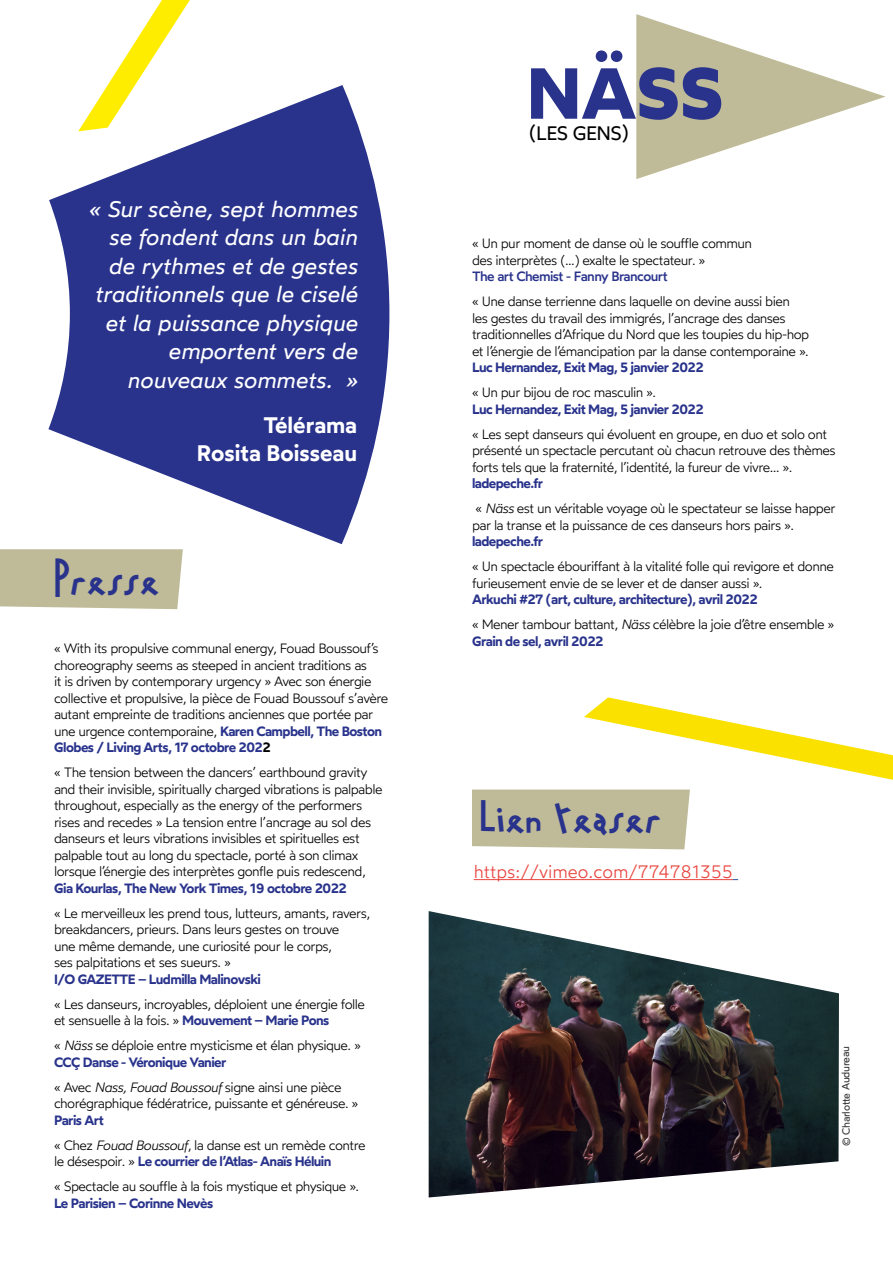
<style>
.page{position:relative;width:893px;height:1263px;background:#fff}
.page>*{position:absolute;margin:0;border:0;box-sizing:border-box;transform-origin:0 0}
.t1{font:700 72px "Wotfard";color:#29338c}
.t2{font:45px "Le Phare Typo";letter-spacing:-.01em;color:#29338c}
.t3{font:italic 22.5px/28.5px "Wotfard";color:#fff;text-align:right}
.t4{font:600 22.5px/28.5px "Wotfard";color:#fff;text-align:right}
.t5{font:19.5px "Wotfard";letter-spacing:-.04em;color:#000}
.t6{font:300 18px "Wotfard";color:#e9453f}
.t7{font:300 13.5px/16.5px "Wotfard";letter-spacing:-.04em;color:#000}
.t8{font:600 13.5px "Wotfard";letter-spacing:-.04em;color:#29338c}
.t9{font:500 13.5px "Wotfard";letter-spacing:-.04em;color:#29338c}
.t10{font:10.5px "Wotfard";color:#333}
.s1{font-weight:600;color:#29338c}
.s2{font-weight:600}
.s3{font-style:italic}
</style>
<div class="page">
<svg style="left:636px;top:14px;width:249px;height:165px"></svg>
<svg style="left:107px;top:0;width:83px;height:85px"></svg>
<svg style="left:48px;top:85px;width:341px;height:459px;fill:#29338c"></svg>
<div style="left:0;top:549px;width:183px;height:60px;background:#bfbb98"></div>
<div style="left:472px;top:789px;width:218px;height:60px;background:#bfbb98"></div>
<hr style="left:474px;top:879px;width:259px;height:1px;background:#e9453f">
<svg style="left:584px;top:697px;width:309px;height:83px"></svg>
<img style="left:429px;top:911px;width:410px;height:286px">
<h3 class="t3" style="left:88px;top:194px;width:271px">« Sur scène, sept hommes se fondent dans un bain de rythmes et de gestes traditionnels que le ciselé et la puissance physique emportent vers de nouveaux sommets. »</h3>
<h3 class="t4" style="left:197px;top:410px;width:162px">Télérama<br>Rosita Boisseau</h3>
<h2 class="t2" style="left:54px;top:545px;width:107px">Presse</h2>
<p class="t7" style="left:54px;top:640px;width:336px">« With its propulsive communal energy, Fouad Boussouf’s choreography seems as steeped in ancient traditions as<br>it is driven by contemporary urgency » Avec son énergie collective et propulsive, la pièce de Fouad Boussouf s’avère autant empreinte de traditions anciennes que portée par une urgence contemporaine, <span class="s1">Karen Campbell, The Boston Globes / Living Arts, 17 octobre 202</span><span class="s2">2</span></p>
<p class="t7" style="left:54px;top:764px;width:330px">« The tension between the dancers’ earthbound gravity and their invisible, spiritually charged vibrations is palpable throughout, especially as the energy of the performers rises and recedes » La tension entre l’ancrage au sol des danseurs et leurs vibrations invisibles et spirituelles est palpable tout au long du spectacle, porté à son climax lorsque l’énergie des interprètes gonfle puis redescend,</p>
<p class="t8" style="left:54px;top:879px;width:294px">Gia Kourlas, The New York Times, 19 octobre 2022</p>
<p class="t7" style="left:54px;top:904px;width:318px">« Le merveilleux les prend tous, lutteurs, amants, ravers, breakdancers, prieurs. Dans leurs gestes on trouve<br>une même demande, une curiosité pour le corps,<br>ses palpitations et ses sueurs. »</p>
<p class="t8" style="left:54px;top:970px;width:208px">I/O GAZETTE – Ludmilla Malinovski</p>
<p class="t7" style="left:54px;top:995px;width:313px">« Les danseurs, incroyables, déploient une énergie folle et sensuelle à la fois. » <span class="s1">Mouvement – Marie Pons</span></p>
<p class="t7" style="left:54px;top:1037px;width:308px">« <span class="s3">Näss</span> se déploie entre mysticisme et élan physique. »<br><span class="s1">CCÇ Danse - Véronique Vanier</span></p>
<p class="t7" style="left:54px;top:1078px;width:306px">« Avec <span class="s3">Nass, Fouad Boussouf</span> signe ainsi une pièce chorégraphique fédératrice, puissante et généreuse. »</p>
<p class="t7" style="left:54px;top:1107px;width:313px;line-height:25px"><span class="s1">Paris Art<br></span>« Chez <span class="s3">Fouad Boussouf</span>, la danse est un remède contre</p>
<p class="t7" style="left:54px;top:1149px;width:307px;line-height:25px">le désespoir. » <span class="s1">Le courrier de l’Atlas- Anaïs Héluin<br></span>« Spectacle au souffle à la fois mystique et physique ».</p>
<p class="t8" style="left:54px;top:1194px;width:161px">Le Parisien – Corinne Nevès</p>
<h1 class="t1" style="left:527px;top:47px;width:198px">NÄSS</h1>
<h3 class="t5" style="left:529px;top:121px;width:101px">(LES GENS)</h3>
<p class="t7" style="left:472px;top:235px;width:282px">« Un pur moment de danse où le souffle commun des interprètes (...) exalte le spectateur. »</p>
<p class="t9" style="left:472px;top:268px;width:197px">The art Chemist - Fanny Brancourt</p>
<p class="t7" style="left:472px;top:293px;width:339px">« Une danse terrienne dans laquelle on devine aussi bien<br>les gestes du travail des immigrés, l’ancrage des danses traditionnelles d’Afrique du Nord que les toupies du hip-hop et l’énergie de l’émancipation par la danse contemporaine ».</p>
<p class="t8" style="left:472px;top:359px;width:233px">Luc Hernandez, Exit Mag, 5 janvier 2022</p>
<p class="t7" style="left:472px;top:384px;width:186px">« Un pur bijou de roc masculin ».</p>
<p class="t8" style="left:472px;top:400px;width:233px">Luc Hernandez, Exit Mag, 5 janvier 2022</p>
<p class="t7" style="left:472px;top:425px;width:365px">« Les sept danseurs qui évoluent en groupe, en duo et solo ont présenté un spectacle percutant où chacun retrouve des thèmes forts tels que la fraternité, l’identité, la fureur de vivre… ».</p>
<p class="t7" style="left:472px;top:471px;width:365px;line-height:25px"><span class="s1">ladepeche.fr<br></span>« <span class="s3">Näss</span> est un véritable voyage où le spectateur se laisse happer</p>
<p class="t7" style="left:472px;top:516px;width:324px">par la transe et la puissance de ces danseurs hors pairs ».</p>
<p class="t8" style="left:472px;top:533px;width:73px">ladepeche.fr</p>
<p class="t7" style="left:472px;top:558px;width:363px">« Un spectacle ébouriffant à la vitalité folle qui revigore et donne furieusement envie de se lever et de danser aussi ».</p>
<p class="t7" style="left:472px;top:587px;width:364px;line-height:25px"><span class="s1">Arkuchi #27 (art, culture, architecture), avril 2022<br></span>« Mener tambour battant, <span class="s3">Näss</span> célèbre la joie d’être ensemble »</p>
<p class="t8" style="left:472px;top:632px;width:133px">Grain de sel, avril 2022</p>
<h2 class="t2" style="left:480px;top:784px;width:184px">Lien teaser</h2>
<h3 class="t6" style="left:474px;top:860px;width:261px">https://vimeo.com/774781355</h3>
<p class="t10" style="left:840px;top:1146px;width:101px;rotate:-91deg">© Charlotte Audureau</p>
</div>
